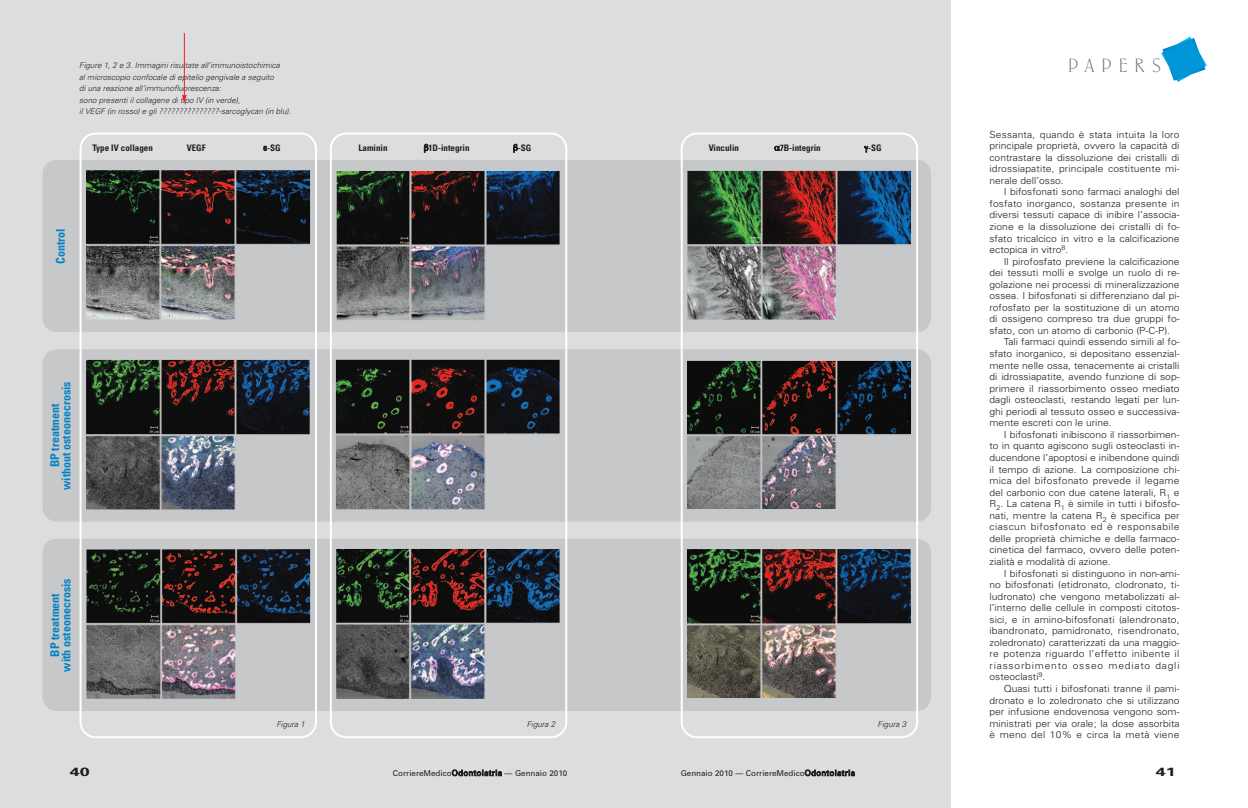
<style>
.page{position:relative;width:1248px;height:808px;background:#fff}
.page>*{position:absolute;margin:0;border:0;box-sizing:border-box;transform-origin:0 0}
.t1{font:20px "Carlton Plain";letter-spacing:.375em;color:#6c6d70}
.t2{font:700 condensed 12px/11.5px "Univers";color:#0082c5;text-align:center}
.t3{font:700 12px "Univers";color:#231f20;scale:1.5 1}
.t4{font:300 9.7px/11.6px "Univers";color:#231f20;text-align:justify;scale:1.06 1}
.t5{font:300 9.7px "Univers";letter-spacing:.02em;color:#231f20;scale:1.06 1}
.t6{font:300 9.7px "Univers";letter-spacing:.025em;color:#231f20;scale:1.06 1}
.t7{font:300 9.7px "Univers";letter-spacing:.035em;color:#231f20;scale:1.06 1}
.t8{font:300 9.7px "Univers";letter-spacing:.075em;color:#231f20;scale:1.06 1}
.t9{font:700 condensed 9px "Univers";color:#231f20}
.t10{font:italic 300 8px/11.6px "Univers";color:#231f20}
.t11{font:8px "Univers";color:#231f20}
.s1{color:#fff}
</style>
<div class="page">
<div style="left:0;top:0;width:950px;height:808px;background:#dcdddf"></div>
<img style="left:1161px;top:36px;width:45px;height:46px">
<div style="left:43px;top:539px;width:887px;height:172px;background:#c7c8ca;border-radius:14px"></div>
<div style="left:43px;top:349px;width:887px;height:172px;background:#c7c8ca;border-radius:14px"></div>
<div style="left:43px;top:160px;width:887px;height:172px;background:#c7c8ca;border-radius:14px"></div>
<svg style="left:80px;top:132px;width:237px;height:606px"></svg>
<img style="left:86px;top:549px;width:224px;height:150px">
<img style="left:86px;top:360px;width:224px;height:149px">
<img style="left:86px;top:170px;width:224px;height:149px">
<svg style="left:330px;top:132px;width:237px;height:606px"></svg>
<img style="left:336px;top:549px;width:223px;height:150px">
<img style="left:336px;top:360px;width:223px;height:149px">
<img style="left:336px;top:171px;width:223px;height:149px">
<svg style="left:680px;top:132px;width:238px;height:606px"></svg>
<img style="left:687px;top:549px;width:223px;height:149px">
<img style="left:687px;top:361px;width:223px;height:148px">
<img style="left:687px;top:171px;width:223px;height:149px">
<hr style="left:184px;top:33px;width:1px;height:63px;background:#ee1e24">
<svg style="left:182px;top:94px;width:5px;height:9px"></svg>
<svg style="left:264px;top:146px;width:3px;height:5px"></svg>
<svg style="left:424px;top:144px;width:4px;height:8px"></svg>
<svg style="left:513px;top:144px;width:4px;height:8px"></svg>
<svg style="left:774px;top:146px;width:5px;height:5px"></svg>
<svg style="left:864px;top:146px;width:3px;height:6px"></svg>
<p class="t10" style="left:79px;top:60px;width:213px">Figure 1, 2 e 3. Immagini risultate all’immunoistochimica<br>al microscopio confocale di epitelio gengivale a seguito<br>di una reazione all’immunofluorescenza:<br>sono presenti il collagene di tipo IV (in verde),<br>il VEGF (in rosso) e gli ???????????????-sarcoglycan (in blu).</p>
<p class="t9" style="left:93px;top:144px;width:62px">Type IV collagen</p>
<p class="t9" style="left:187px;top:144px;width:20px">VEGF</p>
<p class="t9" style="left:267px;top:144px;width:15px">-SG</p>
<p class="t9" style="left:358px;top:144px;width:30px">Laminin</p>
<p class="t9" style="left:428px;top:144px;width:42px">1D-integrin</p>
<p class="t9" style="left:518px;top:144px;width:15px">-SG</p>
<p class="t9" style="left:708px;top:144px;width:32px">Vinculin</p>
<p class="t9" style="left:779px;top:144px;width:42px">7B-integrin</p>
<p class="t9" style="left:868px;top:144px;width:15px">-SG</p>
<p class="t2" style="left:56px;top:264px;width:37px;rotate:-90deg">Control</p>
<p class="t2" style="left:50px;top:490px;width:110px;rotate:-90deg">BP treatment<br>without osteonecrosis</p>
<p class="t2" style="left:50px;top:671px;width:95px;rotate:-90deg">BP treatment<br>with osteonecrosis</p>
<p class="t10" style="left:276px;top:719px;width:30px">Figura 1</p>
<p class="t10" style="left:526px;top:719px;width:30px">Figura 2</p>
<p class="t10" style="left:877px;top:719px;width:30px">Figura 3</p>
<h1 class="t1" style="left:1068px;top:59px;width:94px">PAPERS</h1>
<p class="t4" style="left:989px;top:129px;width:181px">Sessanta, quando è stata intuita la loro principale proprietà, ovvero la capacità di contrastare la dissoluzione dei cristalli di idrossiapatite, principale costituente mi&shy;nerale dell’osso.</p>
<p class="t4" style="left:989px;top:187px;width:181px;text-indent:14px">I bifosfonati sono farmaci analoghi del fosfato inorganco, sostanza presente in diversi tessuti capace di inibire l’associa&shy;zione e la dissoluzione dei cristalli di fo&shy;sfato tricalcico in vitro e la calcificazione ectopica in vitro<sup>8</sup>.</p>
<p class="t4" style="left:1003px;top:256px;width:167px">Il pirofosfato previene la calcificazione</p>
<p class="t4" style="left:989px;top:268px;width:181px">dei tessuti molli e svolge un ruolo di re-</p>
<p class="t4" style="left:989px;top:279px;width:181px">golazione nei processi di mineralizzazione</p>
<p class="t4" style="left:989px;top:291px;width:181px">ossea. I bifosfonati si differenziano dal pi-</p>
<p class="t4" style="left:989px;top:302px;width:181px">rofosfato per la sostituzione di un atomo</p>
<p class="t4" style="left:989px;top:314px;width:181px">di ossigeno compreso tra due gruppi fo-</p>
<p class="t4" style="left:989px;top:326px;width:172px">sfato, con un atomo di carbonio (P-C-P).</p>
<p class="t4" style="left:1003px;top:337px;width:167px">Tali farmaci quindi essendo simili al fo-</p>
<p class="t4" style="left:989px;top:349px;width:181px">sfato inorganico, si depositano essenzial-</p>
<p class="t4" style="left:989px;top:360px;width:181px">mente nelle ossa, tenacemente ai cristalli</p>
<p class="t4" style="left:989px;top:372px;width:181px">di idrossiapatite, avendo funzione di sop-</p>
<p class="t4" style="left:989px;top:383px;width:181px">primere il riassorbimento osseo mediato</p>
<p class="t4" style="left:989px;top:395px;width:181px">dagli osteoclasti, restando legati per lun-</p>
<p class="t4" style="left:989px;top:406px;width:181px">ghi periodi al tessuto osseo e successiva-</p>
<p class="t4" style="left:989px;top:418px;width:117px">mente escreti con le urine.</p>
<p class="t4" style="left:1003px;top:429px;width:167px">I bifosfonati inibiscono il riassorbimen-</p>
<p class="t4" style="left:989px;top:441px;width:181px">to in quanto agiscono sugli osteoclasti in-</p>
<p class="t4" style="left:989px;top:453px;width:181px">ducendone l’apoptosi e inibendone quindi</p>
<p class="t4" style="left:989px;top:464px;width:181px">il tempo di azione. La composizione chi-</p>
<p class="t5" style="left:989px;top:477px;width:181px">mica del bifosfonato prevede il legame</p>
<p class="t4" style="left:989px;top:487px;width:181px">del carbonio con due catene laterali, R<sub>1</sub> e</p>
<p class="t4" style="left:989px;top:499px;width:181px">R<sub>2</sub>. La catena R<sub>1</sub> è simile in tutti i bifosfo-</p>
<p class="t4" style="left:989px;top:510px;width:181px">nati, mentre la catena R<sub>2</sub> è specifica per</p>
<p class="t7" style="left:989px;top:523px;width:181px">ciascun bifosfonato ed è responsabile</p>
<p class="t4" style="left:989px;top:533px;width:181px">delle proprietà chimiche e della farmaco-</p>
<p class="t4" style="left:989px;top:545px;width:181px">cinetica del farmaco, ovvero delle poten-</p>
<p class="t4" style="left:989px;top:557px;width:116px">zialità e modalità di azione.</p>
<p class="t4" style="left:1003px;top:568px;width:167px">I bifosfonati si distinguono in non-ami-</p>
<p class="t4" style="left:989px;top:580px;width:181px">no bifosfonati (etidronato, clodronato, ti-</p>
<p class="t4" style="left:989px;top:591px;width:181px">ludronato) che vengono metabolizzati al-</p>
<p class="t4" style="left:989px;top:603px;width:181px">l’interno delle cellule in composti citotos-</p>
<p class="t4" style="left:989px;top:614px;width:181px">sici, e in amino-bifosfonati (alendronato,</p>
<p class="t4" style="left:989px;top:626px;width:181px">ibandronato, pamidronato, risendronato,</p>
<p class="t4" style="left:989px;top:637px;width:181px">zoledronato) caratterizzati da una maggio-</p>
<p class="t6" style="left:989px;top:650px;width:181px">re potenza riguardo l’effetto inibente il</p>
<p class="t8" style="left:989px;top:662px;width:181px">riassorbimento osseo mediato dagli</p>
<p class="t4" style="left:989px;top:672px;width:54px">osteoclasti<sup>9</sup>.</p>
<p class="t4" style="left:1003px;top:684px;width:167px">Quasi tutti i bifosfonati tranne il pami-</p>
<p class="t4" style="left:989px;top:695px;width:181px">dronato e lo zoledronato che si utilizzano</p>
<p class="t4" style="left:989px;top:707px;width:181px">per infusione endovenosa vengono som-</p>
<p class="t4" style="left:989px;top:718px;width:181px">ministrati per via orale; la dose assorbita</p>
<p class="t5" style="left:989px;top:731px;width:181px">è meno del 10% e circa la metà viene</p>
<p class="t3" style="left:70px;top:767px;width:15px">40</p>
<p class="t11" style="left:393px;top:770px;width:176px">CorriereMedico<span class="s1">Odontoiatria</span> — Gennaio 2010</p>
<p class="t11" style="left:680px;top:770px;width:176px">Gennaio 2010 — CorriereMedico<span class="s1">Odontoiatria</span></p>
<p class="t3" style="left:1155px;top:767px;width:15px">41</p>
</div>
